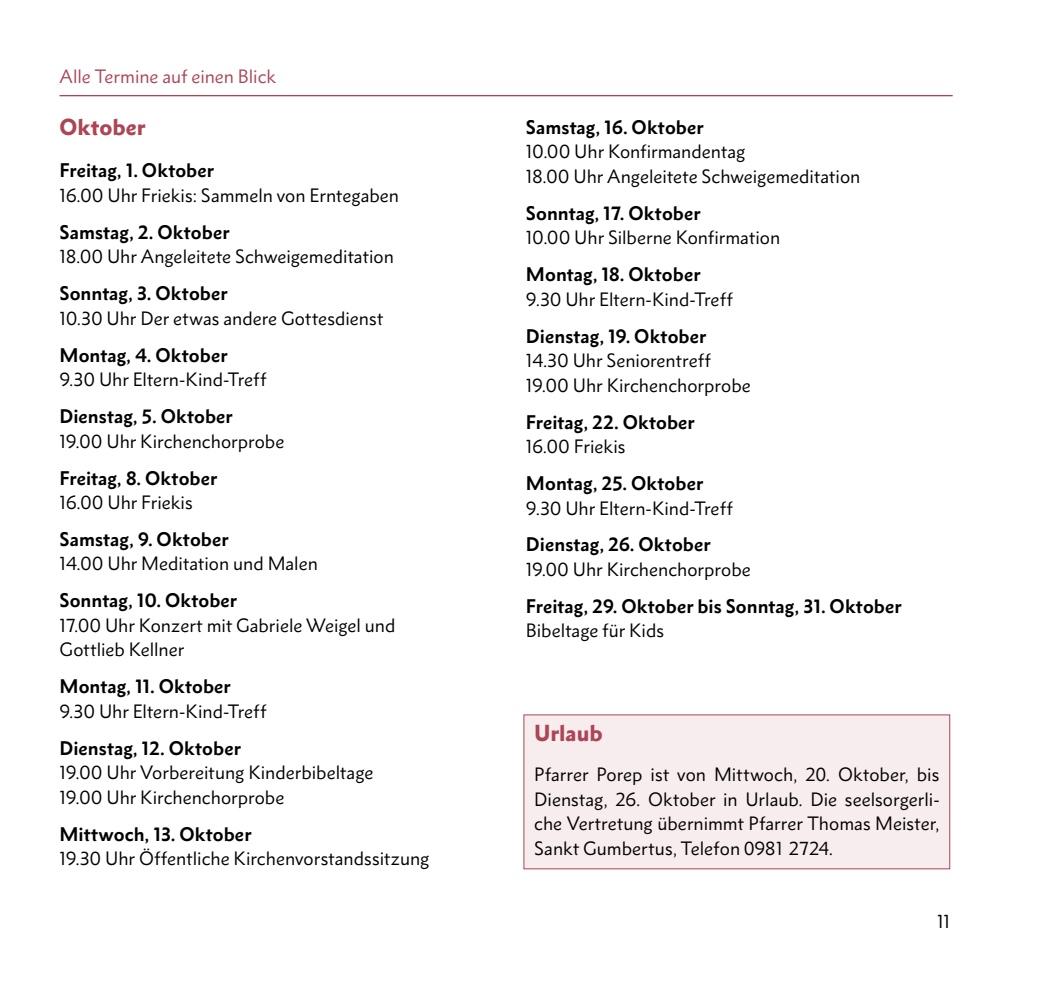
<style>
.page{position:relative;width:1042px;height:993px;background:#fff}
.page>*{position:absolute;margin:0;border:0;box-sizing:border-box;transform-origin:0 0}
.t1{font:900 21px "Metro Nova Pro";color:#ac4556}
.t2{font:700 17.85px "Metro Nova Pro";letter-spacing:.005em;color:#000}
.t3{font:17.5px/24.5px "Metro Nova Pro";color:#000}
.t4{font:17.5px "Metro Nova Pro";color:#ac4556}
</style>
<div class="page">
<hr style="left:60px;top:95px;width:892px;height:1px;background:#ac4556">
<div style="left:524px;top:714px;width:426px;height:154px;background:#f7ecee"></div>
<div style="left:523px;top:714px;width:427px;height:155px;border:1px solid #ac4556"></div>
<p class="t4" style="left:60px;top:65px;width:218px">Alle Termine auf einen Blick</p>
<p class="t1" style="left:60px;top:114px;width:87px">Oktober</p>
<p class="t2" style="left:60px;top:159px;width:156px">Freitag, 1. Oktober</p>
<p class="t3" style="left:60px;top:183px;width:341px">16.00 Uhr Friekis: Sammeln von Erntegaben</p>
<p class="t2" style="left:60px;top:220px;width:171px">Samstag, 2. Oktober</p>
<p class="t3" style="left:60px;top:244px;width:336px">18.00 Uhr Angeleitete Schweigemeditation</p>
<p class="t2" style="left:60px;top:282px;width:170px">Sonntag, 3. Oktober</p>
<p class="t3" style="left:60px;top:305px;width:325px">10.30 Uhr Der etwas andere Gottesdienst</p>
<p class="t2" style="left:60px;top:343px;width:169px">Montag, 4. Oktober</p>
<p class="t3" style="left:60px;top:367px;width:208px">9.30 Uhr Eltern-Kind-Treff</p>
<p class="t2" style="left:60px;top:405px;width:175px">Dienstag, 5. Oktober</p>
<p class="t3" style="left:60px;top:428px;width:226px">19.00 Uhr Kirchenchorprobe</p>
<p class="t2" style="left:60px;top:466px;width:159px">Freitag, 8. Oktober</p>
<p class="t3" style="left:60px;top:490px;width:135px">16.00 Uhr Friekis</p>
<p class="t2" style="left:60px;top:527px;width:171px">Samstag, 9. Oktober</p>
<p class="t3" style="left:60px;top:551px;width:260px">14.00 Uhr Meditation und Malen</p>
<p class="t2" style="left:60px;top:589px;width:179px">Sonntag, 10. Oktober</p>
<p class="t3" style="left:60px;top:612px;width:337px">17.00 Uhr Konzert mit Gabriele Weigel und<br>Gottlieb Kellner</p>
<p class="t2" style="left:60px;top:675px;width:173px">Montag, 11. Oktober</p>
<p class="t3" style="left:60px;top:698px;width:208px">9.30 Uhr Eltern-Kind-Treff</p>
<p class="t2" style="left:60px;top:736px;width:183px">Dienstag, 12. Oktober</p>
<p class="t3" style="left:60px;top:760px;width:315px">19.00 Uhr Vorbereitung Kinderbibeltage<br>19.00 Uhr Kirchenchorprobe</p>
<p class="t2" style="left:60px;top:822px;width:193px">Mittwoch, 13. Oktober</p>
<p class="t3" style="left:60px;top:846px;width:371px">19.30 Uhr Öffentliche Kirchenvorstandssitzung</p>
<p class="t2" style="left:526px;top:115px;width:179px">Samstag, 16. Oktober</p>
<p class="t3" style="left:526px;top:139px;width:336px">10.00 Uhr Konfirmandentag<br>18.00 Uhr Angeleitete Schweigemeditation</p>
<p class="t2" style="left:526px;top:201px;width:176px">Sonntag, 17. Oktober</p>
<p class="t3" style="left:526px;top:225px;width:256px">10.00 Uhr Silberne Konfirmation</p>
<p class="t2" style="left:526px;top:263px;width:176px">Montag, 18. Oktober</p>
<p class="t3" style="left:526px;top:286px;width:208px">9.30 Uhr Eltern-Kind-Treff</p>
<p class="t2" style="left:526px;top:324px;width:182px">Dienstag, 19. Oktober</p>
<p class="t3" style="left:526px;top:348px;width:226px">14.30 Uhr Seniorentreff<br>19.00 Uhr Kirchenchorprobe</p>
<p class="t2" style="left:526px;top:410px;width:170px">Freitag, 22. Oktober</p>
<p class="t3" style="left:526px;top:434px;width:101px">16.00 Friekis</p>
<p class="t2" style="left:526px;top:471px;width:179px">Montag, 25. Oktober</p>
<p class="t3" style="left:526px;top:495px;width:208px">9.30 Uhr Eltern-Kind-Treff</p>
<p class="t2" style="left:526px;top:533px;width:186px">Dienstag, 26. Oktober</p>
<p class="t3" style="left:526px;top:557px;width:226px">19.00 Uhr Kirchenchorprobe</p>
<p class="t2" style="left:526px;top:594px;width:377px">Freitag, 29. Oktober bis Sonntag, 31. Oktober</p>
<p class="t3" style="left:526px;top:618px;width:140px">Bibeltage für Kids</p>
<p class="t1" style="left:534px;top:719px;width:70px">Urlaub</p>
<p class="t3" style="left:534px;top:762px;width:407px;text-align:justify">Pfarrer Porep ist von Mittwoch, 20. Oktober, bis Dienstag, 26. Oktober in Urlaub. Die seelsorgerli&shy;che Vertretung übernimmt Pfarrer Thomas Meister, Sankt Gumbertus, Telefon 0981 2724.</p>
<p class="t3" style="left:937px;top:909px;width:14px">11</p>
</div>
